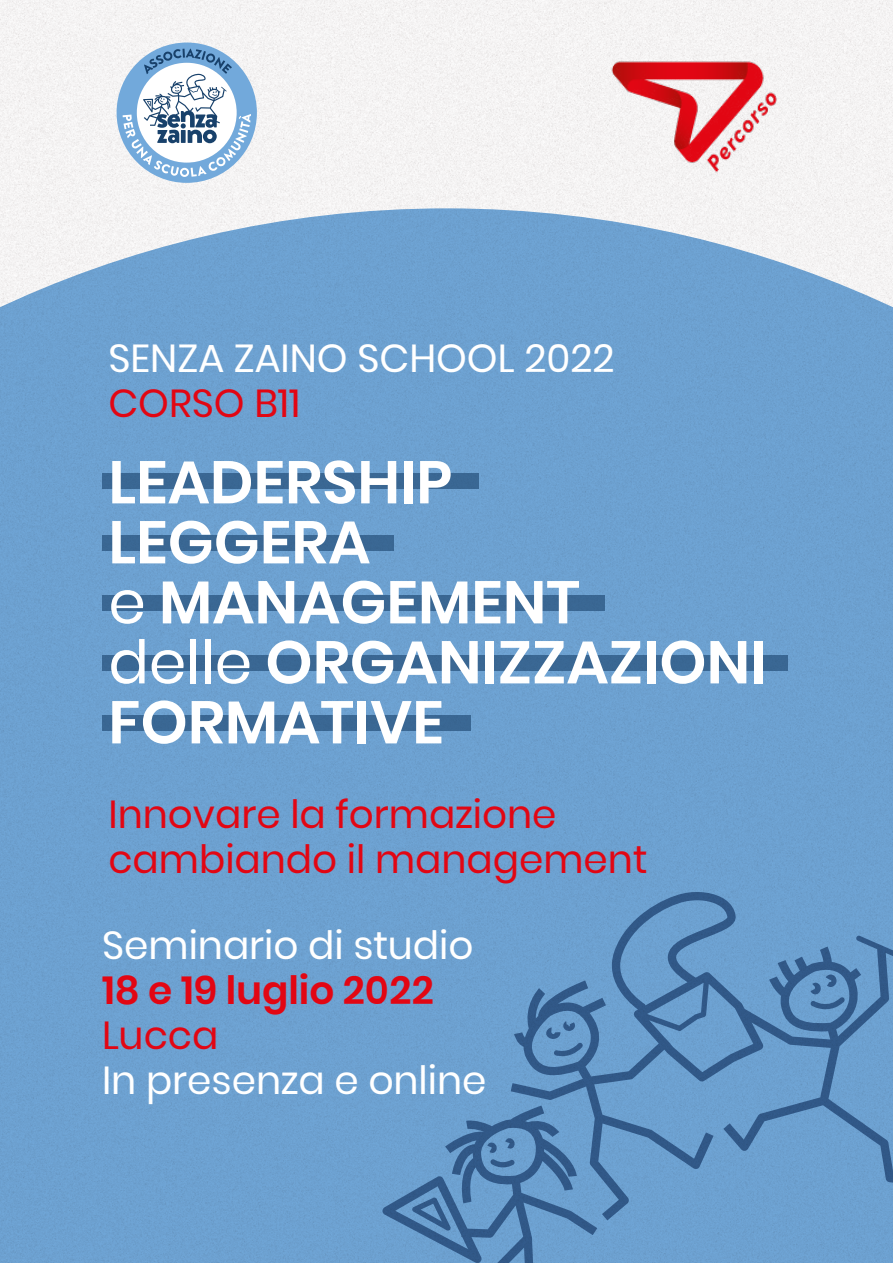
<style>
.page{position:relative;width:893px;height:1263px;background:#fff}
.page>*{position:absolute;margin:0;border:0;box-sizing:border-box;transform-origin:0 0}
.t1{font:600 60px/60px "Poppins";color:#fff}
.t2{font:39px "Poppins";color:#fff}
.t3{font:39px/45px "Poppins";color:#e20613}
.t4{font:600 39px "Poppins";color:#e20613}
.s1{font-weight:400}
</style>
<div class="page">
<img style="left:0;top:0;width:893px;height:1263px">
<div style="left:102px;top:473px;width:376px;height:16px;background:#3a6793"></div>
<div style="left:102px;top:535px;width:291px;height:16px;background:#3a6793"></div>
<div style="left:102px;top:595px;width:503px;height:16px;background:#3a6793"></div>
<div style="left:102px;top:715px;width:369px;height:15px;background:#3a6793"></div>
<div style="left:102px;top:655px;width:686px;height:15px;background:#3a6793"></div>
<svg style="left:117px;top:43px;width:140px;height:140px"></svg>
<img style="left:595px;top:38px;width:181px;height:149px">
<svg style="left:511px;top:890px;width:382px;height:330px;background:#6294c3"></svg>
<svg style="left:546px;top:1021px;width:37px;height:37px"></svg>
<svg style="left:810px;top:974px;width:35px;height:38px"></svg>
<svg style="left:382px;top:1105px;width:215px;height:158px;background:#5c8dbc"></svg>
<p class="t2" style="left:108px;top:336px;width:508px">SENZA ZAINO SCHOOL 2022</p>
<p class="t3" style="left:108px;top:381px;width:193px">CORSO B11</p>
<p class="t1" style="left:108px;top:453px;width:659px">LEADERSHIP<br>LEGGERA<br><span class="s1">e</span> MANAGEMENT<br><span class="s1">delle</span> ORGANIZZAZIONI<br>FORMATIVE</p>
<p class="t3" style="left:108px;top:792px;width:541px">Innovare la formazione cambiando il management</p>
<p class="t2" style="left:102px;top:922px;width:373px">Seminario di studio</p>
<p class="t4" style="left:102px;top:967px;width:333px">18 e 19 luglio 2022</p>
<p class="t3" style="left:102px;top:1013px;width:118px">Lucca</p>
<p class="t2" style="left:102px;top:1057px;width:386px">In presenza e online</p>
</div>
